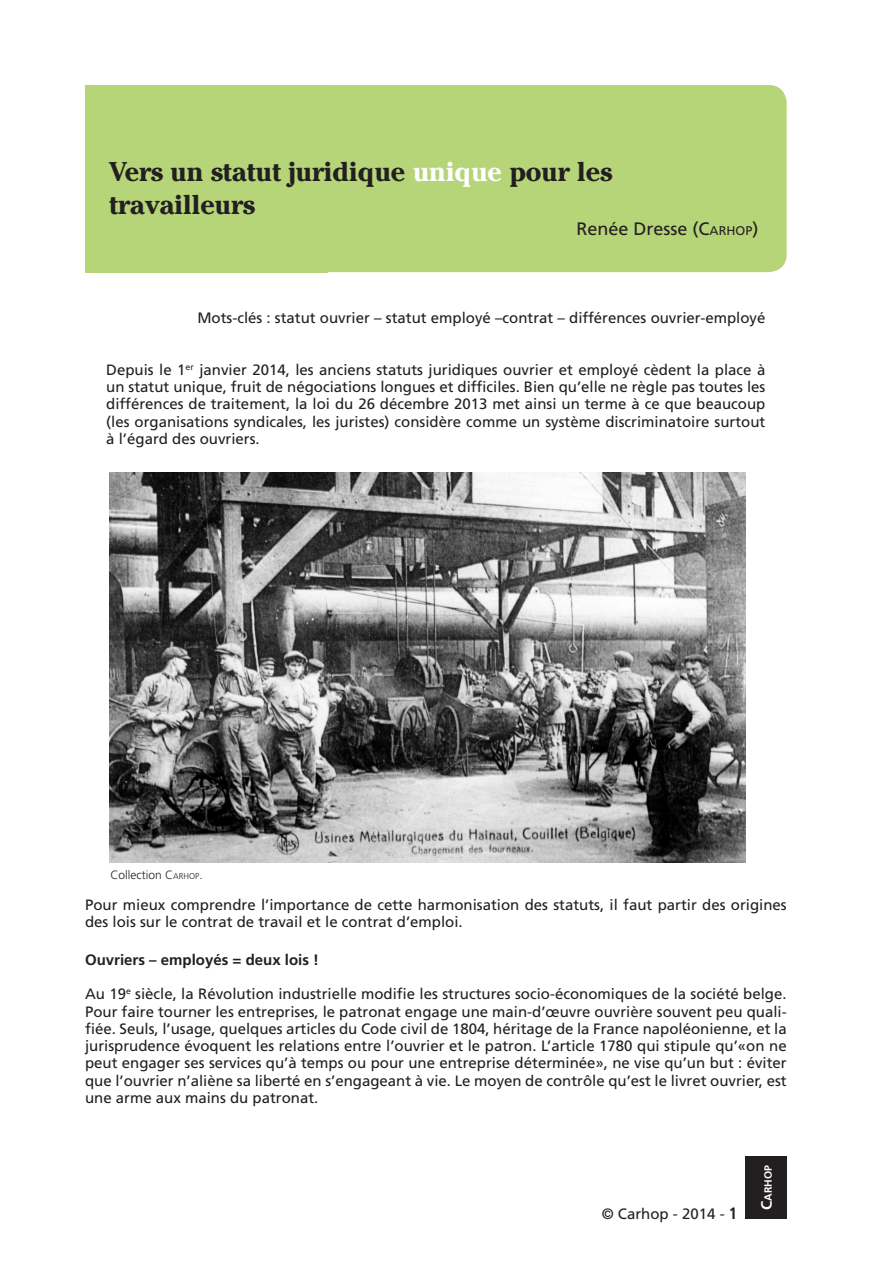
<style>
.page{position:relative;width:893px;height:1263px;background:#fff}
.page>*{position:absolute;margin:0;border:0;box-sizing:border-box;transform-origin:0 0}
.t1{font:700 27px/32.4px "Cheltenham Std";color:#231f20}
.t2{font:18px "Frutiger LT Std";color:#231f20}
.t3{font:15px/17.2px "Frutiger LT Std";color:#231f20;text-align:justify}
.t4{font:700 15px "Frutiger LT Std";color:#231f20}
.t5{font:300 12px "Frutiger LT Std";color:#231f20}
.t6{font:700 10.5px "Frutiger LT Std";color:#fff}
.s1{color:#fff}
.s2{font-style:inherit}
.s3{font-size:12.6px}
.s4{font-size:8.4px}
.s5{font-weight:700;font-stretch:condensed;font-size:16.5px}
.s6{font-size:15px}
</style>
<div class="page">
<div style="left:746px;top:1157px;width:41px;height:62px;background:#231f20"></div>
<div style="left:147px;top:85px;width:640px;height:187px;background:#b6d478;border-radius:18px"></div>
<div style="left:85px;top:85px;width:242px;height:187px;background:#b6d478"></div>
<img style="left:109px;top:472px;width:637px;height:390px">
<h1 class="t1" style="left:109px;top:155px;width:505px">Vers un statut juridique <span class="s1">unique</span> pour les travailleurs</h1>
<p class="t2" style="left:577px;top:218px;width:183px">Renée Dresse (<span class="s2">C</span><span class="s3">ARHOP</span>)</p>
<p class="t3" style="left:197px;top:309px;width:569px">Mots-clés : statut ouvrier – statut employé –contrat – différences ouvrier-employé</p>
<p class="t3" style="left:106px;top:361px;width:661px">Depuis le 1<sup>er</sup> janvier 2014, les anciens statuts juridiques ouvrier et employé cèdent la place à un statut unique, fruit de négociations longues et difficiles. Bien qu’elle ne règle pas toutes les différences de traitement, la loi du 26 décembre 2013 met ainsi un terme à ce que beaucoup (les organisations syndicales, les juristes) considère comme un système discriminatoire surtout à l’égard des ouvriers.</p>
<p class="t5" style="left:111px;top:868px;width:94px">Collection C<span class="s4">ARHOP</span>.</p>
<p class="t3" style="left:85px;top:896px;width:703px">Pour mieux comprendre l’importance de cette harmonisation des statuts, il faut partir des origines des lois sur le contrat de travail et le contrat d’emploi.</p>
<p class="t4" style="left:85px;top:951px;width:236px">Ouvriers – employés = deux lois !</p>
<p class="t3" style="left:85px;top:985px;width:703px">Au 19<sup>e</sup> siècle, la Révolution industrielle modifie les structures socio-économiques de la société belge.<br>Pour faire tourner les entreprises, le patronat engage une main-d’œuvre ouvrière souvent peu quali&shy;fiée. Seuls, l’usage, quelques articles du Code civil de 1804, héritage de la France napoléonienne, et la jurisprudence évoquent les relations entre l’ouvrier et le patron. L’article 1780 qui stipule qu’«on ne peut engager ses services qu’à temps ou pour une entreprise déterminée», ne vise qu’un but : éviter que l’ouvrier n’aliène sa liberté en s’engageant à vie. Le moyen de contrôle qu’est le livret ouvrier, est une arme aux mains du patronat.</p>
<p class="t3" style="left:602px;top:1205px;width:137px">© Carhop - 2014 - <span class="s5">1</span></p>
<p class="t6" style="left:762px;top:1210px;width:46px;rotate:-90deg"><span class="s6">C</span>arhop</p>
</div>
